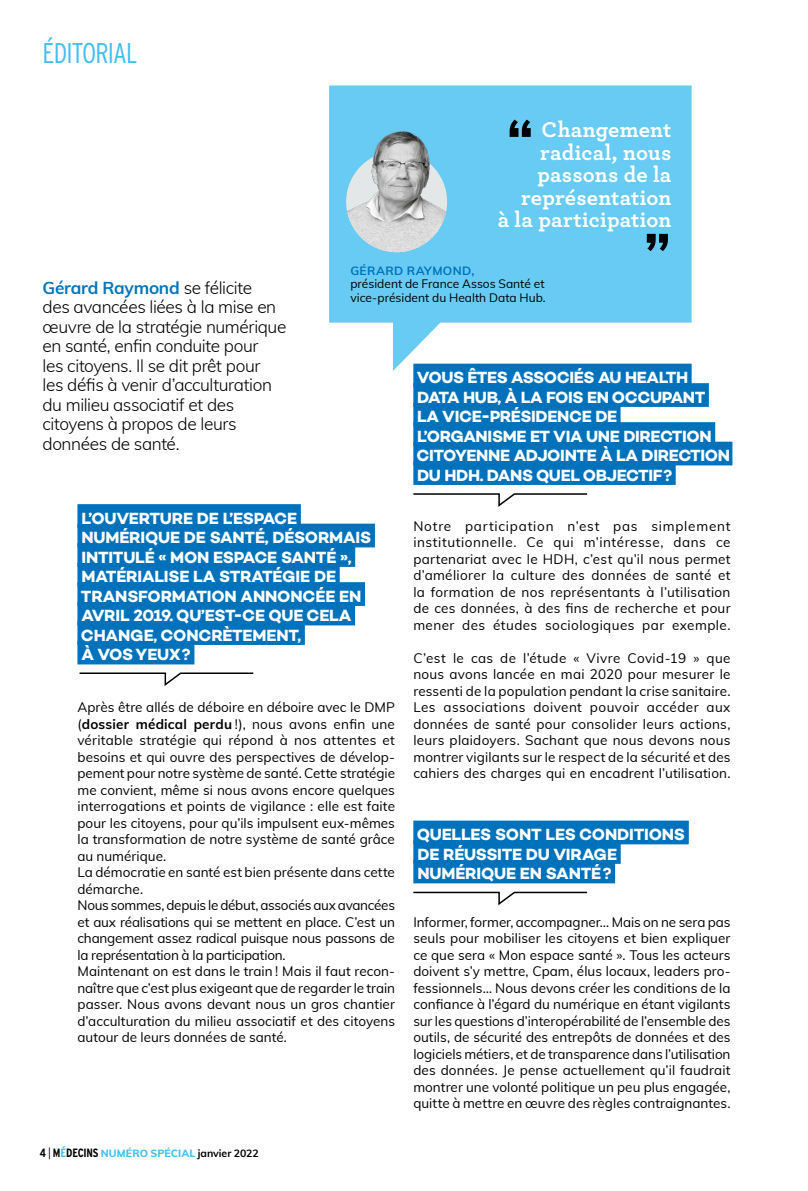
<style>
.page{position:relative;width:808px;height:1191px;background:#fff}
.page>*{position:absolute;margin:0;border:0;box-sizing:border-box;transform-origin:0 0}
.t1{font:700 63.3px "Muli";color:#000}
.t2{font:300 condensed 28.5px "Interstate";letter-spacing:-.03em;color:#41bef0}
.t3{font:700 22.5px/22.5px "Archer";letter-spacing:.005em;color:#fff;text-align:right}
.t4{font:300 17.25px/19.5px "Muli";letter-spacing:-.025em;color:#000}
.t5{font:700 16.5px/19.5px "Campton";letter-spacing:-.02em;color:#fff}
.t6{font:13.5px/16.5px "Muli";color:#000;text-align:justify}
.t7{font:12px/13.5px "Muli";color:#000}
.t8{font:700 12px "Muli";letter-spacing:.03em;color:#0072bb}
.t9{font:800 10.5px "Muli";letter-spacing:.01em;color:#44beef}
.s1{font-weight:700;color:#0075bc}
.s2{font-weight:700}
.s3{font-family:"Interstate";font-weight:700;font-stretch:condensed;font-size:12px;color:#000}
.s4{font-family:"Interstate";font-weight:300;font-stretch:condensed;font-size:12px;color:#000}
.s5{font-family:"Interstate";font-weight:700;font-stretch:condensed;font-size:12px}
.s6{font-weight:700;color:#000}
</style>
<div class="page">
<svg style="left:413px;top:493px;width:175px;height:14px"></svg>
<div style="left:413px;top:364px;width:279px;height:23px;background:#0072bb"></div>
<div style="left:413px;top:383px;width:296px;height:24px;background:#0072bb"></div>
<div style="left:413px;top:403px;width:207px;height:23px;background:#0072bb"></div>
<div style="left:413px;top:422px;width:302px;height:24px;background:#0072bb"></div>
<div style="left:413px;top:442px;width:319px;height:23px;background:#0072bb"></div>
<div style="left:413px;top:461px;width:263px;height:24px;background:#0072bb"></div>
<svg style="left:329px;top:85px;width:363px;height:286px;fill:#67cbf3"></svg>
<img style="left:346px;top:151px;width:101px;height:101px;border-radius:50px">
<img style="left:346px;top:127px;width:102px;height:61px">
<svg style="left:413px;top:891px;width:175px;height:15px"></svg>
<div style="left:413px;top:820px;width:276px;height:24px;background:#0072bb"></div>
<div style="left:413px;top:840px;width:208px;height:24px;background:#0072bb"></div>
<div style="left:413px;top:859px;width:202px;height:24px;background:#0072bb"></div>
<div style="left:77px;top:504px;width:224px;height:24px;background:#0072bb"></div>
<div style="left:77px;top:523px;width:298px;height:24px;background:#0072bb"></div>
<div style="left:77px;top:543px;width:278px;height:24px;background:#0072bb"></div>
<div style="left:77px;top:562px;width:263px;height:24px;background:#0072bb"></div>
<div style="left:77px;top:582px;width:288px;height:24px;background:#0072bb"></div>
<div style="left:77px;top:601px;width:278px;height:24px;background:#0072bb"></div>
<div style="left:77px;top:621px;width:228px;height:24px;background:#0072bb"></div>
<div style="left:77px;top:640px;width:117px;height:24px;background:#0072bb"></div>
<svg style="left:79px;top:672px;width:175px;height:14px"></svg>
<h2 class="t2" style="left:43px;top:37px;width:97px">ÉDITORIAL</h2>
<p class="t4" style="left:43px;top:277px;width:245px"><span class="s1">Gérard Raymond</span> se félicite<br>des avancées liées à la mise en œuvre de la stratégie numérique en santé, enfin conduite pour<br>les citoyens. Il se dit prêt pour<br>les défis à venir d’acculturation du milieu associatif et des citoyens à propos de leurs données de santé.</p>
<h1 class="t1" style="left:506px;top:96px;width:30px">“</h1>
<h3 class="t3" style="left:498px;top:117px;width:175px">Changement radical, nous passons de la représentation<br>à la participation</h3>
<h1 class="t1" style="left:643px;top:210px;width:30px">”</h1>
<p class="t8" style="left:350px;top:262px;width:125px">GÉRARD RAYMOND,</p>
<p class="t7" style="left:350px;top:277px;width:197px">président de France Assos Santé et vice-président du Health Data Hub.</p>
<p class="t5" style="left:417px;top:368px;width:315px">VOUS ÊTES ASSOCIÉS AU HEALTH<br>DATA HUB, À LA FOIS EN OCCUPANT<br>LA VICE-PRÉSIDENCE DE<br>L’ORGANISME ET VIA UNE DIRECTION<br>CITOYENNE ADJOINTE À LA DIRECTION<br>DU HDH. DANS QUEL OBJECTIF?</p>
<p class="t5" style="left:81px;top:508px;width:292px">L’OUVERTURE DE L’ESPACE<br>NUMÉRIQUE DE SANTÉ, DÉSORMAIS<br>INTITULÉ « MON ESPACE SANTÉ »,<br>MATÉRIALISE LA STRATÉGIE DE<br>TRANSFORMATION ANNONCÉE EN<br>AVRIL 2019. QU’EST-CE QUE CELA<br>CHANGE, CONCRÈTEMENT,<br>À VOS YEUX?</p>
<p class="t6" style="left:77px;top:698px;width:319px;text-align:left">Après être allés de déboire en déboire avec le DMP (<span class="s2">dossier médical perdu</span> !), nous avons enfin une véritable stratégie qui répond à nos attentes et besoins et qui ouvre des perspectives de dévelop&shy;pement pour notre système de santé. Cette stratégie me convient, même si nous avons encore quelques interrogations et points de vigilance : elle est faite pour les citoyens, pour qu’ils impulsent eux-mêmes la transformation de notre système de santé grâce au numérique.<br>La démocratie en santé est bien présente dans cette démarche.<br>Nous sommes, depuis le début, associés aux avancées et aux réalisations qui se mettent en place. C’est un changement assez radical puisque nous passons de la représentation à la participation.<br>Maintenant on est dans le train ! Mais il faut recon&shy;naître que c’est plus exigeant que de regarder le train passer. Nous avons devant nous un gros chantier d’acculturation du milieu associatif et des citoyens autour de leurs données de santé.</p>
<p class="t9" style="left:40px;top:1145px;width:221px"><span class="s3">4</span> <span class="s4">|</span> <span class="s3">M</span><span class="s5">É</span><span class="s3">DECINS</span> NUMÉRO SPÉCIAL <span class="s6">janvier 2022</span></p>
<p class="t6" style="left:413px;top:517px;width:319px">Notre participation n’est pas simplement institutionnelle. Ce qui m’intéresse, dans ce partenariat avec le HDH, c’est qu’il nous permet d’améliorer la culture des données de santé et la formation de nos représentants à l’utilisation de ces données, à des fins de recherche et pour mener des études sociologiques par exemple.</p>
<p class="t6" style="left:413px;top:649px;width:319px">C’est le cas de l’étude « Vivre Covid-19 » que nous avons lancée en mai 2020 pour mesurer le ressenti de la population pendant la crise sanitaire.<br>Les associations doivent pouvoir accéder aux données de santé pour consolider leurs actions, leurs plaidoyers. Sachant que nous devons nous montrer vigilants sur le respect de la sécurité et des cahiers des charges qui en encadrent l’utilisation.</p>
<p class="t5" style="left:417px;top:824px;width:270px">QUELLES SONT LES CONDITIONS<br>DE RÉUSSITE DU VIRAGE<br>NUMÉRIQUE EN SANTÉ?</p>
<p class="t6" style="left:413px;top:913px;width:319px">Informer, former, accompagner… Mais on ne sera pas seuls pour mobiliser les citoyens et bien expliquer ce que sera « Mon espace santé ». Tous les acteurs doivent s’y mettre, Cpam, élus locaux, leaders pro&shy;fessionnels… Nous devons créer les conditions de la confiance à l’égard du numérique en étant vigilants sur les questions d’interopérabilité de l’ensemble des outils, de sécurité des entrepôts de données et des logiciels métiers, et de transparence dans l’utilisation des données. Je pense actuellement qu’il faudrait montrer une volonté politique un peu plus engagée, quitte à mettre en œuvre des règles contraignantes.</p>
</div>
